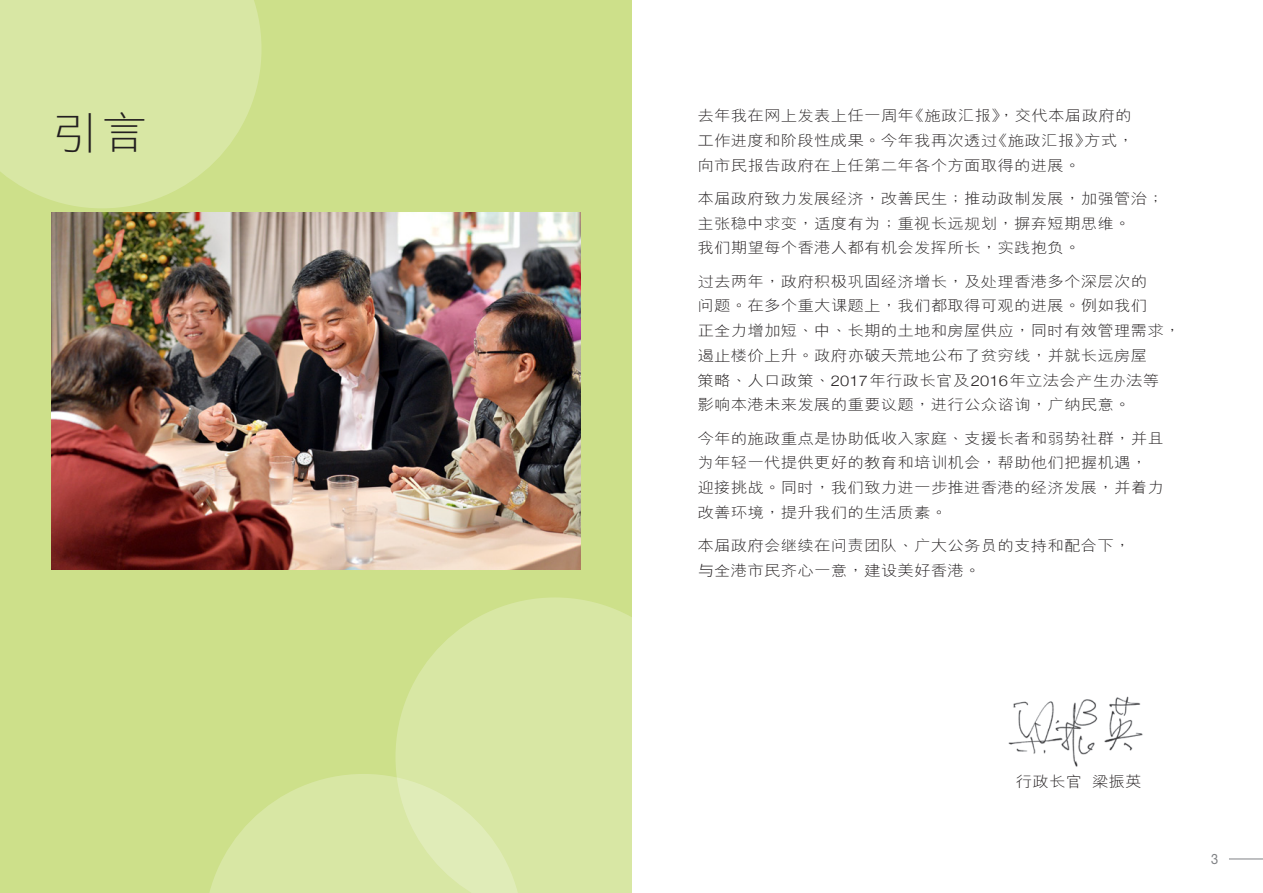
<style>
.page{position:relative;width:1263px;height:893px;background:#fff}
.page>*{position:absolute;margin:0;border:0;box-sizing:border-box;transform-origin:0 0}
.sub_head_c{font:300 43.2px "M Hei HKS";color:#231f20;scale:1.11 1}
.Forword_Body_text_c{font:300 14.85px/24.8px "M Hei HKS";letter-spacing:.01em;color:#231f20;scale:1.11 1}
.pagination{font:14.25px "Helvetica Neue LT Std";color:#808285;scale:.9 1}
.s1{font-family:"Helvetica Neue"}
</style>
<div class="page">
<div style="left:0;top:0;width:631px;height:893px;background:#cde08a"></div>
<svg style="left:0;top:0;width:261px;height:208px;background:#d6e6a0"></svg>
<svg style="left:395px;top:597px;width:236px;height:296px;background:#d6e6a1"></svg>
<svg style="left:209px;top:774px;width:314px;height:119px;background:#d8e7a4"></svg>
<img style="left:1008px;top:696px;width:135px;height:71px">
<img style="left:51px;top:213px;width:529px;height:357px">
<hr style="left:1229px;top:859px;width:34px;height:1px;background:#808285">
<p class="sub_head_c" style="left:51px;top:103px;width:89px">引言</p>
<p class="Forword_Body_text_c" style="left:697px;top:103px;width:395px">去年我在網上發表上任一周年《施政匯報》，交代本屆政府的工作進度和階段性成果。今年我再次透過《施政匯報》方式，向市民報告政府在上任第二年各個方面取得的進展。</p>
<p class="Forword_Body_text_c" style="left:697px;top:185px;width:422px">本屆政府致力發展經濟，改善民生；推動政制發展，加強管治；主張穩中求變，適度有為；重視長遠規劃，摒棄短期思維。<br>我們期望每個香港人都有機會發揮所長，實踐抱負。</p>
<p class="Forword_Body_text_c" style="left:697px;top:268px;width:437px">過去兩年，政府積極鞏固經濟增長，及處理香港多個深層次的<br>問題。在多個重大課題上，我們都取得可觀的進展。例如我們<br>正全力增加短、中、長期的土地和房屋供應，同時有效管理需求，遏止樓價上升。政府亦破天荒地公布了貧窮線，並就長遠房屋<br>策略、人口政策、<span class="s1">2017</span>年行政長官及<span class="s1">2016</span>年立法會產生辦法等<br>影響本港未來發展的重要議題，進行公眾諮詢，廣納民意。</p>
<p class="Forword_Body_text_c" style="left:697px;top:425px;width:422px">今年的施政重點是協助低收入家庭、支援長者和弱勢社群，並且為年輕一代提供更好的教育和培訓機會，幫助他們把握機遇，迎接挑戰。同時，我們致力進一步推進香港的經濟發展，並着力改善環境，提升我們的生活質素。</p>
<p class="Forword_Body_text_c" style="left:697px;top:533px;width:392px">本屆政府會繼續在問責團隊、廣大公務員的支持和配合下，與全港市民齊心一意，建設美好香港。</p>
<p class="Forword_Body_text_c" style="left:1016px;top:769px;width:115px">行政長官梁振英</p>
<p class="pagination" style="left:1211px;top:850px;width:9px">3</p>
</div>
